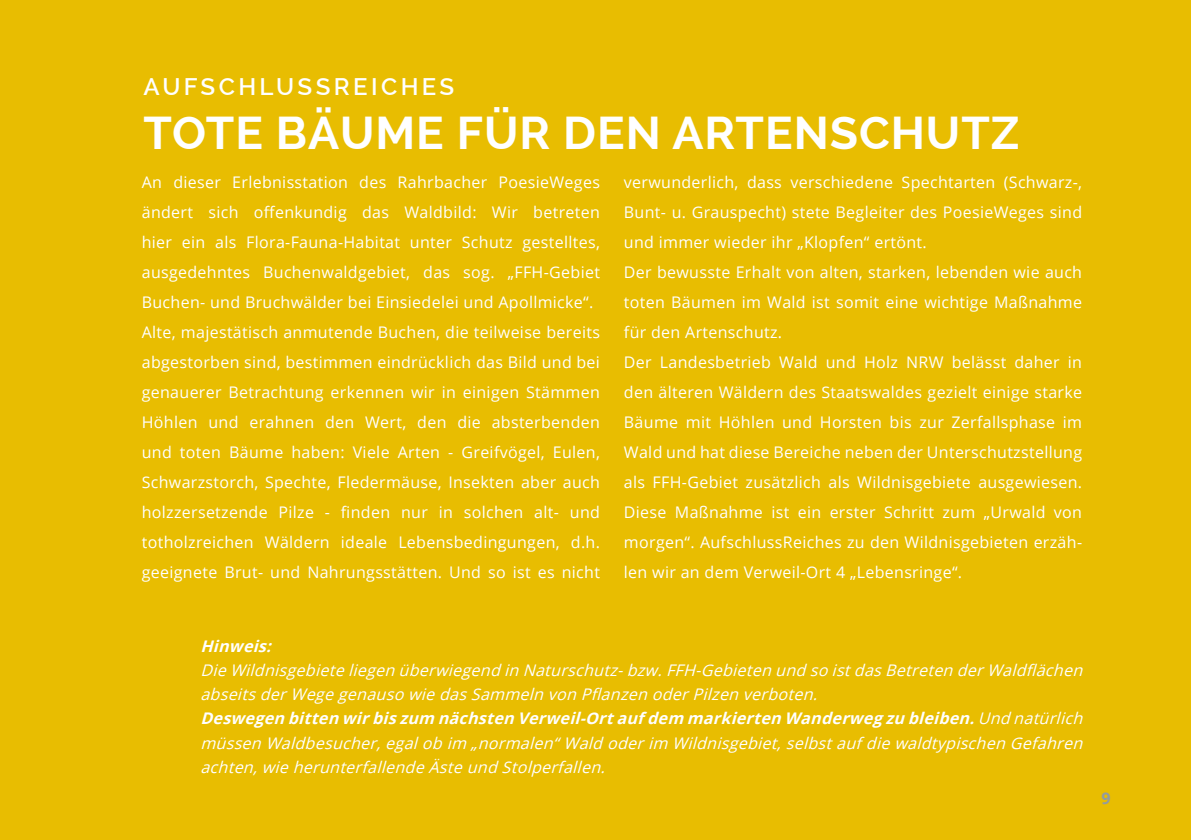
<style>
.page{position:relative;width:1191px;height:840px;background:#fff}
.page>*{position:absolute;margin:0;border:0;box-sizing:border-box;transform-origin:0 0}
.t1{font:700 46px "Raleway";letter-spacing:.02em;color:#fff}
.t2{font:600 24px "Raleway";letter-spacing:.14em;color:#fff}
.t3{font:16px/30px "Open Sans";letter-spacing:.02em;color:#fff}
.t4{font:italic 16px/24px "Open Sans";color:#fff}
.t5{font:italic 700 16px "Open Sans";color:#fff}
.t6{font:700 16px "Open Sans";color:#929ba1}
.s1{font-weight:700}
</style>
<div class="page">
<div style="left:0;top:0;width:1191px;height:839px;background:#e8bd01"></div>
<h2 class="t2" style="left:144px;top:72px;width:312px">AUFSCHLUSSREICHES</h2>
<h1 class="t1" style="left:144px;top:106px;width:877px">TOTE BÄUME FÜR DEN ARTENSCHUTZ</h1>
<p class="t3" style="left:142px;top:166px;width:460px">An dieser Erlebnisstation des Rahrbacher PoesieWeges ändert sich offenkundig das Waldbild: Wir betreten hier ein als Flora-Fauna-Habitat unter Schutz gestelltes, ausgedehntes Buchenwaldgebiet, das sog. „FFH-Gebiet Buchen- und Bruchwälder bei Einsiedelei und Apollmicke“.<br>Alte, majestätisch anmutende Buchen, die teilweise bereits abgestorben sind, bestimmen eindrücklich das Bild und bei genauerer Betrachtung erkennen wir in einigen Stämmen Höhlen und erahnen den Wert, den die absterbenden und toten Bäume haben: Viele Arten - Greifvögel, Eulen, Schwarzstorch, Spechte, Fledermäuse, Insekten aber auch holzzersetzende Pilze - finden nur in solchen alt- und totholzreichen Wäldern ideale Lebensbedingungen, d.h. geeignete Brut- und Nahrungsstätten. Und so ist es nicht</p>
<p class="t3" style="left:624px;top:166px;width:460px">verwunderlich, dass verschiedene Spechtarten (Schwarz-, Bunt- u. Grauspecht) stete Begleiter des PoesieWeges sind und immer wieder ihr „Klopfen“ ertönt.<br>Der bewusste Erhalt von alten, starken, lebenden wie auch toten Bäumen im Wald ist somit eine wichtige Maßnahme für den Artenschutz.<br>Der Landesbetrieb Wald und Holz NRW belässt daher in den älteren Wäldern des Staatswaldes gezielt einige starke Bäume mit Höhlen und Horsten bis zur Zerfallsphase im Wald und hat diese Bereiche neben der Unterschutzstellung als FFH-Gebiet zusätzlich als Wildnisgebiete ausgewiesen.<br>Diese Maßnahme ist ein erster Schritt zum „Urwald von morgen“. AufschlussReiches zu den Wildnisgebieten erzäh&shy;len wir an dem Verweil-Ort 4 „Lebensringe“.</p>
<p class="t5" style="left:200px;top:635px;width:78px">Hinweis:</p>
<p class="t4" style="left:200px;top:657px;width:889px">DieWildnisgebieteliegen überwiegend in Naturschutz-bzw.FFH-Gebieten und so istdasBetreten derWaldflächen abseitsderWegegenauso wiedasSammeln von Pflanzen oderPilzen verboten.<br><span class="s1">Deswegen bitten wirbiszum nächsten Verweil-Ortaufdem markierten Wanderwegzu bleiben.</span>Und natürlich müssen Waldbesucher,egalob im „normalen“Wald oderim Wildnisgebiet,selbstaufdiewaldtypischen Gefahren achten,wieherunterfallendeÄsteund Stolperfallen.</p>
<p class="t6" style="left:1101px;top:786px;width:11px">9</p>
</div>
